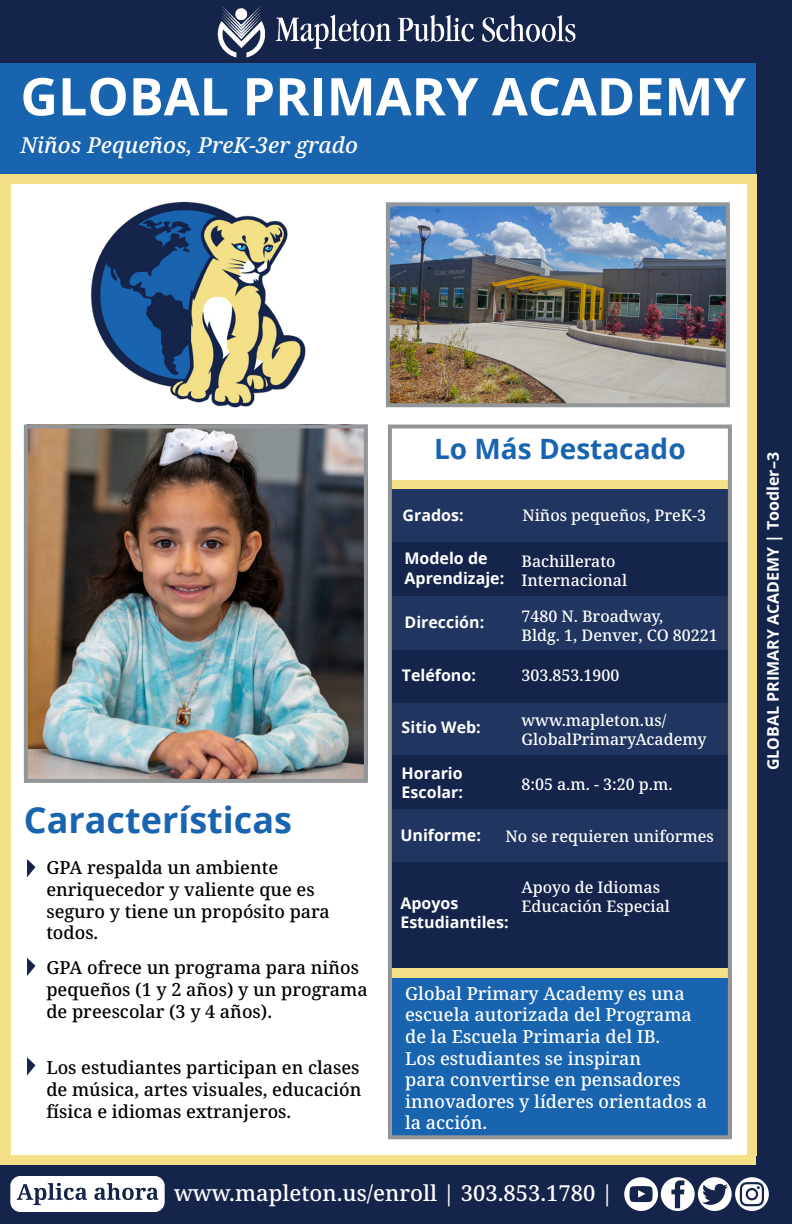
<style>
.page{position:relative;width:792px;height:1224px;background:#fff}
.page>*{position:absolute;margin:0;border:0;box-sizing:border-box;transform-origin:0 0}
.t1{font:700 52px "Open Sans";color:#fff}
.t2{font:700 36px "Open Sans";color:#1964af}
.t3{font:700 28px "Open Sans";color:#1964af}
.t4{font:500 22px "Noto Serif";color:#fff}
.t5{font:italic 500 22px "Noto Serif";color:#fff}
.t6{font:500 18px/21.6px "Noto Serif";color:#000}
.t7{font:500 18px/21.6px "Noto Serif";color:#fff}
.t8{font:500 16px "Noto Serif";color:#fff}
.t9{font:700 16px/19.2px "Open Sans";color:#fff}
</style>
<div class="page">
<div style="left:388px;top:809px;width:340px;height:53px;background:#203560"></div>
<div style="left:389px;top:862px;width:340px;height:106px;background:#15244b"></div>
<div style="left:388px;top:703px;width:340px;height:53px;background:#203560"></div>
<div style="left:389px;top:755px;width:340px;height:54px;background:#15244b"></div>
<div style="left:390px;top:649px;width:340px;height:54px;background:#15244b"></div>
<div style="left:392px;top:968px;width:340px;height:169px;background:#1964af"></div>
<div style="left:392px;top:968px;width:340px;height:10px;background:#f3e087"></div>
<div style="left:390px;top:480px;width:340px;height:10px;background:#f3e087"></div>
<div style="left:389px;top:596px;width:340px;height:53px;background:#203560"></div>
<div style="left:388px;top:490px;width:340px;height:53px;background:#203560"></div>
<div style="left:389px;top:543px;width:340px;height:53px;background:#15244b"></div>
<img style="left:29px;top:430px;width:334px;height:348px">
<img style="left:391px;top:207px;width:334px;height:195px">
<div style="left:0;top:63px;width:792px;height:112px;background:#1964af"></div>
<div style="left:756px;top:0;width:36px;height:1224px;background:#15244b"></div>
<div style="left:0;top:0;width:792px;height:63px;background:#15244b"></div>
<div style="left:0;top:1165px;width:792px;height:59px;background:#15244b"></div>
<div style="left:0;top:174px;width:756px;height:10px;background:#f3e087"></div>
<div style="left:747px;top:174px;width:9px;height:981px;background:#f3e087"></div>
<div style="left:0;top:174px;width:10px;height:991px;background:#f3e087"></div>
<div style="left:0;top:1155px;width:756px;height:10px;background:#f3e087"></div>
<img style="left:217px;top:6px;width:359px;height:52px">
<div style="left:388px;top:425px;width:344px;height:714px;border:4px solid #939698"></div>
<div style="left:24px;top:425px;width:344px;height:358px;border:4px solid #939698"></div>
<div style="left:386px;top:202px;width:344px;height:205px;border:4px solid #939698"></div>
<svg style="left:27px;top:859px;width:9px;height:18px"></svg>
<svg style="left:27px;top:958px;width:9px;height:18px"></svg>
<svg style="left:27px;top:1057px;width:9px;height:19px"></svg>
<img style="left:91px;top:201px;width:215px;height:207px">
<svg style="left:624px;top:1177px;width:145px;height:34px"></svg>
<svg style="left:10px;top:1176px;width:155px;height:36px;background:#d5d7de"></svg>
<p class="t1" style="left:20px;top:60px;width:727px">GLOBAL PRIMARY ACADEMY</p>
<p class="t5" style="left:20px;top:130px;width:339px">Niños Pequeños, PreK-3er grado</p>
<p class="t3" style="left:434px;top:429px;width:253px">Lo Más Destacado</p>
<p class="t9" style="left:403px;top:505px;width:63px">Grados:</p>
<p class="t8" style="left:522px;top:505px;width:185px">Niños pequeños, PreK-3</p>
<p class="t8" style="left:522px;top:550px;width:96px">Bachillerato</p>
<p class="t8" style="left:522px;top:569px;width:107px">Internacional</p>
<p class="t9" style="left:405px;top:549px;width:101px">Modelo de<br>Aprendizaje:</p>
<p class="t2" style="left:24px;top:795px;width:270px">Características</p>
<p class="t6" style="left:46px;top:858px;width:285px">GPA respalda un ambiente enriquecedor y valiente que es seguro y tiene un propósito para todos.</p>
<p class="t6" style="left:46px;top:958px;width:323px">GPA ofrece un programa para niños pequeños (1 y 2 años) y un programa de preescolar (3 y 4 años).</p>
<p class="t6" style="left:46px;top:1058px;width:317px;text-align:justify">Los estudiantes participan en clases de música, artes visuales, educación física e idiomas extranjeros.</p>
<p class="t9" style="left:405px;top:612px;width:81px">Dirección:</p>
<p class="t9" style="left:402px;top:665px;width:76px">Teléfono:</p>
<p class="t9" style="left:402px;top:717px;width:81px">Sitio Web:</p>
<p class="t9" style="left:402px;top:763px;width:63px">Horario</p>
<p class="t9" style="left:402px;top:782px;width:63px">Escolar:</p>
<p class="t9" style="left:400px;top:826px;width:82px">Uniforme:</p>
<p class="t8" style="left:522px;top:605px;width:143px">7480 N. Broadway,</p>
<p class="t8" style="left:522px;top:624px;width:198px">Bldg. 1, Denver, CO 80221</p>
<p class="t8" style="left:522px;top:665px;width:99px">303.853.1900</p>
<p class="t8" style="left:522px;top:709px;width:146px">www.mapleton.us/</p>
<p class="t8" style="left:522px;top:728px;width:187px">GlobalPrimaryAcademy</p>
<p class="t8" style="left:522px;top:773px;width:153px">8:05 a.m. - 3:20 p.m.</p>
<p class="t8" style="left:506px;top:825px;width:210px">No se requieren uniformes</p>
<p class="t9" style="left:400px;top:893px;width:60px">Apoyos</p>
<p class="t9" style="left:400px;top:913px;width:110px">Estudiantiles:</p>
<p class="t8" style="left:522px;top:876px;width:140px">Apoyo de Idiomas</p>
<p class="t8" style="left:522px;top:896px;width:150px">Educación Especial</p>
<p class="t7" style="left:405px;top:983px;width:304px">Global Primary Academy es una escuela autorizada del Programa de la Escuela Primaria del IB.<br>Los estudiantes se inspiran<br>para convertirse en pensadores innovadores y líderes orientados a la acción.</p>
<p class="t4" style="left:174px;top:1178px;width:441px">www.mapleton.us/enroll | 303.853.1780 |</p>
<p class="t9" style="left:763px;top:770px;width:320px;rotate:-90deg">GLOBAL PRIMARY ACADEMY | Toodler–3</p>
</div>
